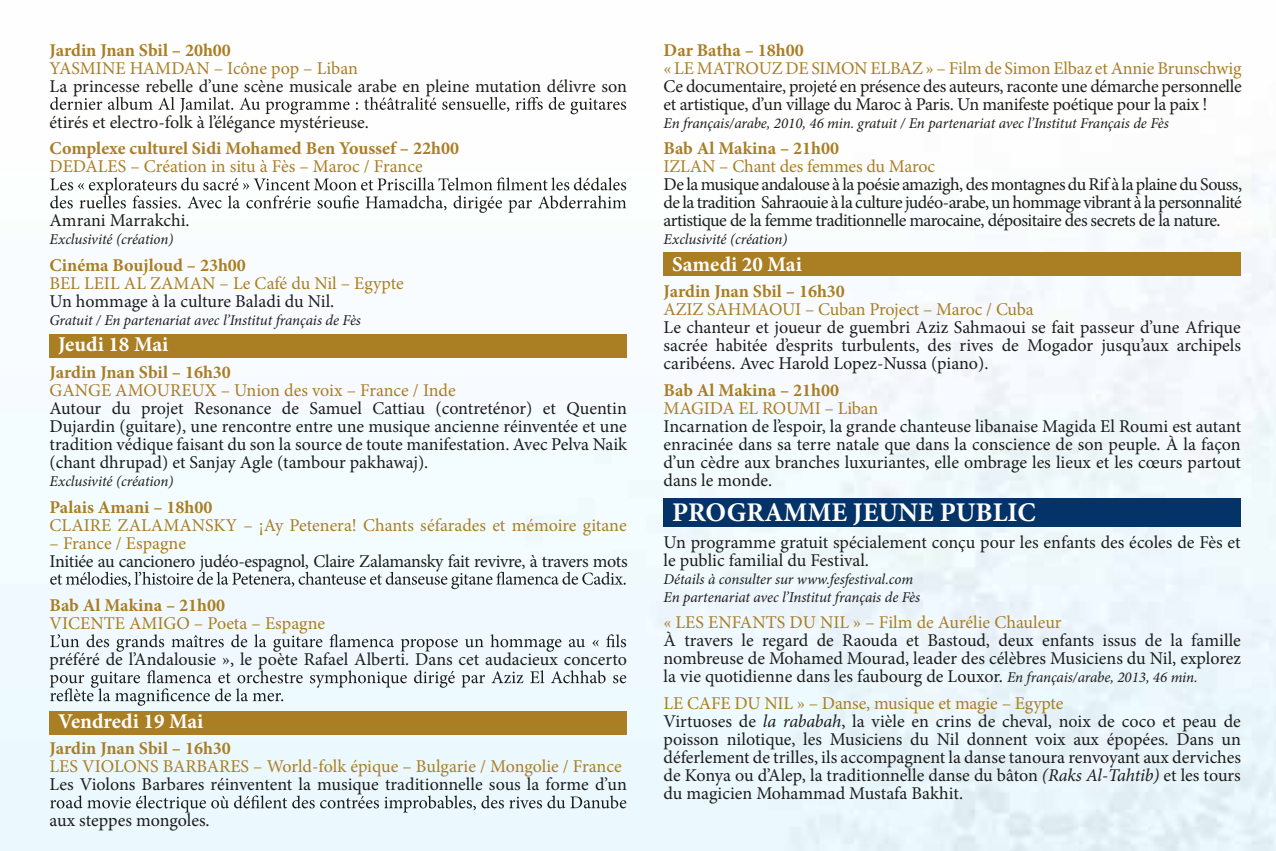
<style>
.page{position:relative;width:1276px;height:851px;background:#fff}
.page>*{position:absolute;margin:0;border:0;box-sizing:border-box;transform-origin:0 0}
.t1{font:700 27px "Minion Pro";color:#fff}
.t2{font:700 21px "Minion Pro";color:#fff}
.t3{font:18px/18px "Minion Pro";letter-spacing:-.005em;color:#1d1d1b}
.t4{font:18px "Minion Pro";letter-spacing:-.005em;color:#aa7e23}
.t5{font:700 18px "Minion Pro";color:#aa7e23}
.t6{font:18px "Minion Pro";letter-spacing:-.025em;color:#1d1d1b}
.t7{font:italic 15px/18px "Minion Pro";letter-spacing:-.01em;color:#1d1d1b}
.s1{font-style:italic;font-size:15px}
.s2{color:#aa7e23}
.s3{font-style:italic}
</style>
<div class="page">
<img style="left:0;top:96px;width:1276px;height:754px">
<div style="left:50px;top:334px;width:577px;height:24px;background:#aa7e23"></div>
<div style="left:663px;top:252px;width:577px;height:24px;background:#aa7e23"></div>
<div style="left:50px;top:710px;width:577px;height:24px;background:#aa7e23"></div>
<svg style="left:50px;top:97px;width:576px;height:17px"></svg>
<svg style="left:50px;top:177px;width:576px;height:36px"></svg>
<svg style="left:50px;top:571px;width:575px;height:18px"></svg>
<svg style="left:50px;top:634px;width:576px;height:17px"></svg>
<svg style="left:50px;top:670px;width:576px;height:35px"></svg>
<svg style="left:50px;top:795px;width:576px;height:17px;background:#c7d2d6"></svg>
<div style="left:663px;top:497px;width:577px;height:29px;background:#043367"></div>
<p class="t5" style="left:50px;top:37px;width:183px">Jardin Jnan Sbil – 20h00</p>
<p class="t4" style="left:50px;top:56px;width:310px">YASMINE HAMDAN – Icône pop – Liban</p>
<p class="t3" style="left:50px;top:68px;width:579px;line-height:36px">La princesse rebelle d’une scène musicale arabe en pleine mutation délivre son étirés et electro-folk à l’élégance mystérieuse.</p>
<p class="t5" style="left:50px;top:136px;width:411px">Complexe culturel Sidi Mohamed Ben Youssef – 22h00</p>
<p class="t4" style="left:50px;top:154px;width:375px">DEDALES – Création in situ à Fès – Maroc / France</p>
<p class="t3" style="left:50px;top:211px;width:141px">Amrani Marrakchi.</p>
<p class="t7" style="left:50px;top:230px;width:125px">Exclusivité (création)</p>
<p class="t5" style="left:50px;top:252px;width:198px">Cinéma Boujloud – 23h00</p>
<p class="t4" style="left:50px;top:271px;width:356px">BEL LEIL AL ZAMAN – Le Café du Nil – Egypte</p>
<p class="t3" style="left:50px;top:292px;width:286px">Un hommage à la culture Baladi du Nil.</p>
<p class="t7" style="left:50px;top:311px;width:313px">Gratuit / En partenariat avec l’Institut français de Fès</p>
<p class="t2" style="left:58px;top:330px;width:112px">Jeudi 18 Mai</p>
<p class="t5" style="left:50px;top:359px;width:183px">Jardin Jnan Sbil – 16h30</p>
<p class="t4" style="left:50px;top:378px;width:408px">GANGE AMOUREUX – Union des voix – France / Inde</p>
<p class="t3" style="left:50px;top:399px;width:579px;text-align:justify">Autour du projet Resonance de Samuel Cattiau (contreténor) et Quentin Dujardin (guitare), une rencontre entre une musique ancienne réinventée et une tradition védique faisant du son la source de toute manifestation. Avec Pelva Naik (chant dhrupad) et Sanjay Agle (tambour pakhawaj).</p>
<p class="t7" style="left:50px;top:472px;width:125px">Exclusivité (création)</p>
<p class="t5" style="left:50px;top:494px;width:164px">Palais Amani – 18h00</p>
<p class="t4" style="left:50px;top:512px;width:579px">CLAIRE ZALAMANSKY – ¡Ay Petenera! Chants séfarades et mémoire gitane</p>
<p class="t4" style="left:50px;top:530px;width:138px">– France / Espagne</p>
<p class="t6" style="left:50px;top:548px;width:579px">Initiée au cancionero judéo-espagnol, Claire Zalamansky fait revivre, à travers mots</p>
<p class="t5" style="left:50px;top:592px;width:177px">Bab Al Makina – 21h00</p>
<p class="t4" style="left:50px;top:611px;width:277px">VICENTE AMIGO – Poeta – Espagne</p>
<p class="t3" style="left:50px;top:650px;width:579px">préféré de l’Andalousie », le poète Rafael Alberti. Dans cet audacieux concerto</p>
<p class="t2" style="left:58px;top:706px;width:147px">Vendredi 19 Mai</p>
<p class="t5" style="left:50px;top:735px;width:183px">Jardin Jnan Sbil – 16h30</p>
<p class="t4" style="left:50px;top:754px;width:573px">LES VIOLONS BARBARES – World-folk épique – Bulgarie / Mongolie / France</p>
<p class="t3" style="left:50px;top:766px;width:579px;line-height:36px">Les Violons Barbares réinventent la musique traditionnelle sous la forme d’un aux steppes mongoles.</p>
<p class="t5" style="left:663px;top:37px;width:142px">Dar Batha – 18h00</p>
<p class="t4" style="left:663px;top:56px;width:579px">« LE MATROUZ DE SIMON ELBAZ » – Film de Simon Elbaz et Annie Brunschwig</p>
<p class="t3" style="left:663px;top:77px;width:580px">Ce documentaire, projeté en présence des auteurs, raconte une démarche personnelle et artistique, d’un village du Maroc à Paris. Un manifeste poétique pour la paix !</p>
<p class="t7" style="left:663px;top:114px;width:507px">En français/arabe, 2010, 46 min. gratuit / En partenariat avec l’Institut Français de Fès</p>
<p class="t5" style="left:663px;top:136px;width:177px">Bab Al Makina – 21h00</p>
<p class="t4" style="left:663px;top:154px;width:273px">IZLAN – Chant des femmes du Maroc</p>
<p class="t3" style="left:663px;top:175px;width:580px;text-align:justify">De la musique andalouse à la poésie amazigh, des montagnes du Rif à la plaine du Souss, de la tradition Sahraouie à la culture judéo-arabe,unhommage vibrant à lapersonnalité artistique de la femme traditionnelle marocaine, dépositaire des secrets de la nature.</p>
<p class="t7" style="left:663px;top:230px;width:125px">Exclusivité (création)</p>
<p class="t2" style="left:672px;top:249px;width:131px">Samedi 20 Mai</p>
<p class="t5" style="left:663px;top:279px;width:183px">Jardin Jnan Sbil – 16h30</p>
<p class="t4" style="left:663px;top:297px;width:372px">AZIZ SAHMAOUI – Cuban Project – Maroc / Cuba</p>
<p class="t3" style="left:663px;top:318px;width:579px;text-align:justify">Le chanteur et joueur de guembri Aziz Sahmaoui se fait passeur d’une Afrique sacrée habitée d’esprits turbulents, des rives de Mogador jusqu’aux archipels caribéens. Avec Harold Lopez-Nussa (piano).</p>
<p class="t5" style="left:663px;top:377px;width:177px">Bab Al Makina – 21h00</p>
<p class="t4" style="left:663px;top:396px;width:216px">MAGIDA EL ROUMI – Liban</p>
<p class="t3" style="left:663px;top:417px;width:579px;text-align:justify">Incarnation de l’espoir, la grande chanteuse libanaise Magida El Roumi est autant enracinée dans sa terre natale que dans la conscience de son peuple. À la façon d’un cèdre aux branches luxuriantes, elle ombrage les lieux et les cœurs partout dans le monde.</p>
<h1 class="t1" style="left:672px;top:493px;width:365px">PROGRAMME JEUNE PUBLIC</h1>
<p class="t3" style="left:663px;top:532px;width:579px">Un programme gratuit spécialement conçu pour les enfants des écoles de Fès et le public familial du Festival.</p>
<p class="t7" style="left:663px;top:569px;width:258px">Détails à consulter sur www.fesfestival.com<br>En partenariat avec l’Institut français de Fès</p>
<p class="t4" style="left:663px;top:610px;width:399px">« LES ENFANTS DU NIL » – Film de Aurélie Chauleur</p>
<p class="t3" style="left:663px;top:631px;width:579px;text-align:justify">À travers le regard de Raouda et Bastoud, deux enfants issus de la famille nombreuse de Mohamed Mourad, leader des célèbres Musiciens du Nil, explorez la vie quotidienne dans les faubourg de Louxor. <span class="s1">En français/arabe, 2013, 46 min.</span></p>
<p class="t3" style="left:663px;top:693px;width:579px"><span class="s2">LE CAFE DU NIL » – Danse, musique et magie – Egypte<br></span>Virtuoses de <span class="s3">la rababah</span>, la vièle en crins de cheval, noix de coco et peau de poisson nilotique, les Musiciens du Nil donnent voix aux épopées. Dans un déferlement de trilles, ils accompagnent la danse tanoura renvoyant aux derviches de Konya ou d’Alep, la traditionnelle danse du bâton <span class="s3">(Raks Al-Tahtib)</span> et les tours du magicien Mohammad Mustafa Bakhit.</p>
</div>
